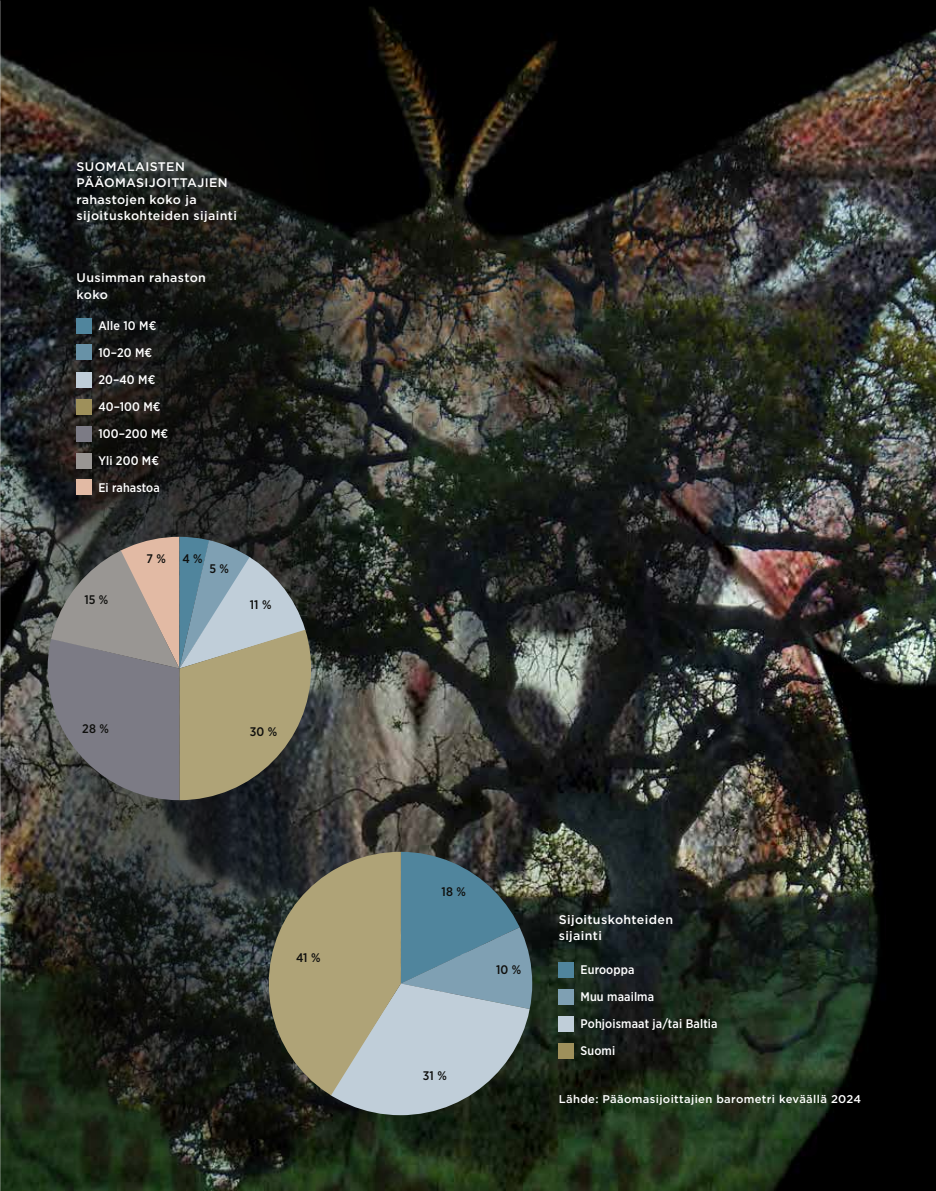
<style>
.page{position:relative;width:936px;height:1191px;background:#fff}
.page>*{position:absolute;margin:0;border:0;box-sizing:border-box;transform-origin:0 0}
.t1{font:500 12.45px/16.5px "Gotham";letter-spacing:.03em;color:#fff}
.t2{font:500 12.45px/27px "Gotham Narrow";letter-spacing:.01em;color:#fff}
.t3{font:500 12.45px "Gotham Narrow";letter-spacing:.01em;color:#0f0f0d}
.t4{font:500 11.25px "Gotham";letter-spacing:.03em;color:#fff}
</style>
<div class="page">
<img style="left:363px;top:0;width:572px;height:1191px">
<svg style="left:0;top:0;width:363px;height:1191px;background:#1f211d"></svg>
<div style="left:92px;top:314px;width:84px;height:187px;background:#0f0f0d;opacity:.1"></div>
<div style="left:77px;top:318px;width:15px;height:15px;background:#50859d"></div>
<div style="left:77px;top:345px;width:15px;height:15px;background:#6892a7"></div>
<div style="left:77px;top:372px;width:15px;height:16px;background:#c0ced9"></div>
<div style="left:77px;top:399px;width:15px;height:15px;background:#9e905b"></div>
<div style="left:77px;top:426px;width:15px;height:15px;background:#7c7b85"></div>
<div style="left:77px;top:453px;width:15px;height:15px;background:#999693"></div>
<div style="left:77px;top:479px;width:15px;height:16px;background:#e2baa4"></div>
<svg style="left:48px;top:537px;width:263px;height:263px;background:#86857e"></svg>
<div style="left:574px;top:958px;width:151px;height:106px;background:#0f0f0d;opacity:.1"></div>
<div style="left:558px;top:962px;width:16px;height:15px;background:#50859d"></div>
<div style="left:558px;top:989px;width:16px;height:15px;background:#7fa0b3"></div>
<div style="left:558px;top:1016px;width:16px;height:15px;background:#c0ced9"></div>
<div style="left:558px;top:1043px;width:16px;height:15px;background:#9e905b"></div>
<svg style="left:269px;top:851px;width:263px;height:264px;background:#838e86"></svg>
<p class="t1" style="left:77px;top:158px;width:162px">SUOMALAISTEN<br>PÄÄOMASIJOITTAJIEN rahastojen koko ja sijoituskohteiden sijainti</p>
<p class="t1" style="left:77px;top:269px;width:131px">Uusimman rahaston koko</p>
<p class="t2" style="left:98px;top:312px;width:71px">Alle 10 M€<br>10–20 M€<br>20–40 M€<br>40–100 M€<br>100–200 M€<br>Yli 200 M€<br>Ei rahastoa</p>
<p class="t3" style="left:84px;top:592px;width:26px">15 %</p>
<p class="t3" style="left:146px;top:551px;width:21px">7 %</p>
<p class="t3" style="left:182px;top:551px;width:22px">4 %</p>
<p class="t3" style="left:209px;top:560px;width:21px">5 %</p>
<p class="t3" style="left:250px;top:596px;width:23px">11 %</p>
<p class="t3" style="left:82px;top:721px;width:28px">28 %</p>
<p class="t3" style="left:250px;top:724px;width:29px">30 %</p>
<p class="t3" style="left:296px;top:949px;width:26px">41 %</p>
<p class="t3" style="left:441px;top:884px;width:26px">18 %</p>
<p class="t3" style="left:496px;top:961px;width:27px">10 %</p>
<p class="t3" style="left:423px;top:1067px;width:26px">31 %</p>
<p class="t1" style="left:558px;top:911px;width:116px">Sijoituskohteiden sijainti</p>
<p class="t2" style="left:580px;top:956px;width:138px">Eurooppa<br>Muu maailma<br>Pohjoismaat ja/tai Baltia<br>Suomi</p>
<p class="t4" style="left:558px;top:1091px;width:304px">Lähde: Pääomasijoittajien barometri keväällä 2024</p>
</div>
